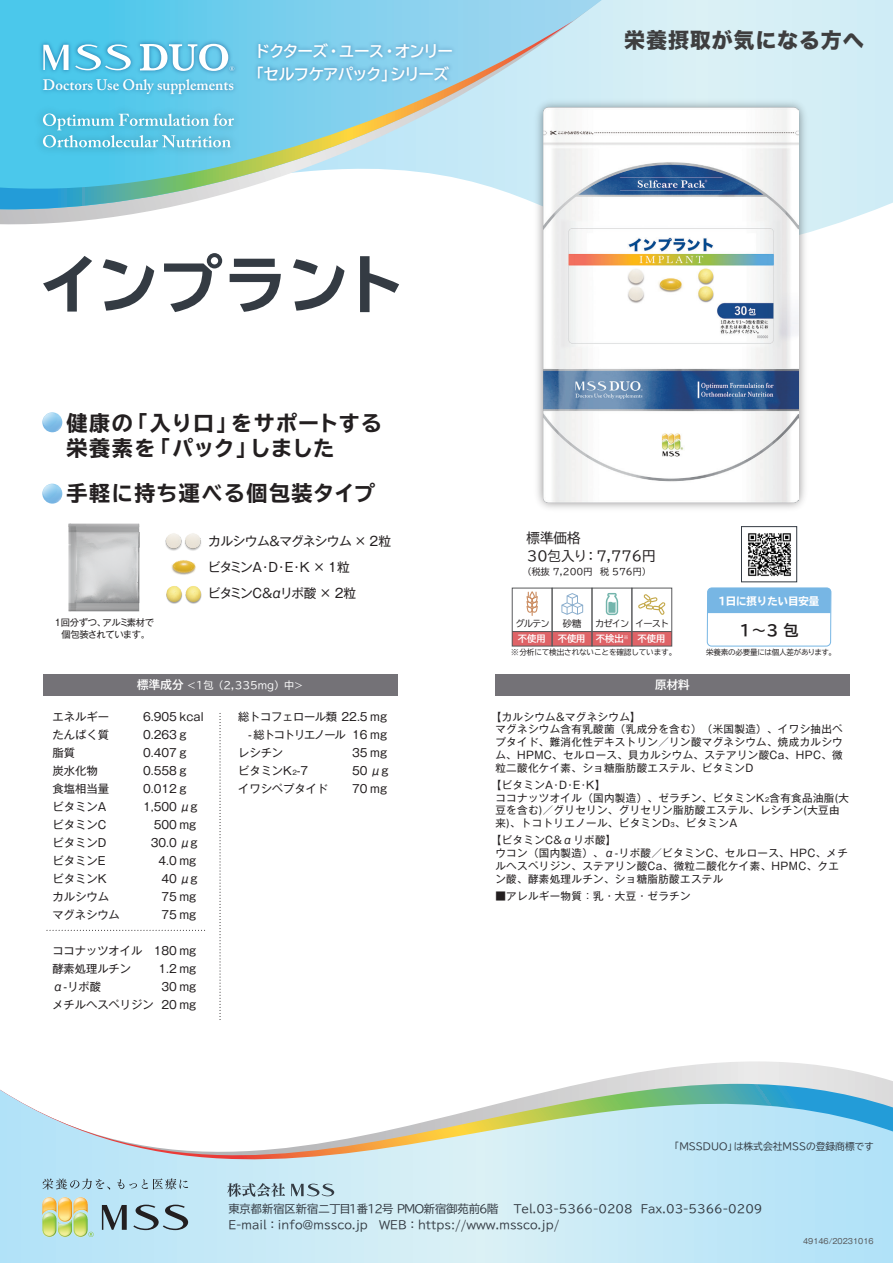
<style>
.page{position:relative;width:893px;height:1263px;background:#fff}
.page>*{position:absolute;margin:0;border:0;box-sizing:border-box;transform-origin:0 0}
.t1{font:700 expanded 63px "TBUD Go Std";letter-spacing:-.01em;color:#343b43}
.t2{font:700 expanded 21px/25.5px "TBUD Go Std";letter-spacing:.04em;color:#231f20}
.t3{font:700 expanded 21px "TBUD Go Std";letter-spacing:.065em;color:#231f20}
.t4{font:21px "Hira Kaku Std W8";letter-spacing:.04em;color:#3e3e3f}
.t5{font:700 15.6px/22.5px "TBUD Go Std";letter-spacing:-.08em;color:#fff;text-align:center}
.t6{font:600 15px "Adobe Caslon Pro";color:#fff}
.t7{font:700 15px "TBUD Go Std";color:#231f20}
.t8{font:13.5px/18px "TBUD Go Std";letter-spacing:-.03em;color:#231f20}
.t9{font:12.75px/26.2px "Gothic MB101 Pr 5";letter-spacing:-.095em;color:#231f20}
.t10{font:700 11.55px "TBUD Go Std";color:#fff}
.t11{font:11.25px/18px "Gothic MB101 Pro";color:#231f20}
.t12{font:11.25px/16.2px "TBUD Go Std";color:#343b43}
.t13{font:11.1px "Gothic MB101 Pro";color:#231f20}
.t14{font:10.5px/12.8px "Gothic MB101 Pro";letter-spacing:.035em;color:#231f20}
.t15{font:700 expanded 10.5px "TBUD Go Std";letter-spacing:-.005em;color:#fff}
.t16{font:10.05px "TBUD Go Std";color:#fff}
.t17{font:9.75px "TBUD Go Std";color:#343b43}
.t18{font:9.3px/11.9px "Gothic MB101 Pr 5";letter-spacing:-.03em;color:#231f20;text-align:center}
.t19{font:9.3px "TBUD Go Std";letter-spacing:-.1em;color:#231f20}
.t20{font:700 9.3px "TBUD Go Std";color:#fff}
.t21{font:9px "TBUD Go Std";color:#231f20}
.t22{font:7.65px "TBUD Go Std";letter-spacing:-.025em;color:#231f20}
.t23{font:7.5px "TBUD Go Std";letter-spacing:-.025em;color:#231f20}
.t24{font:7.5px "Gothic MB101 Pro";color:#57585a}
.s1{font-weight:700;font-size:11.55px}
.s2{font-size:6.6px}
.s3{font-family:"Koz Go Pr 6 N"}
.s4{font-size:6.15px}
</style>
<div class="page">
<svg style="left:42px;top:484px;width:21px;height:20px"></svg>
<svg style="left:42px;top:413px;width:21px;height:20px"></svg>
<div style="left:602px;top:0;width:291px;height:232px;background:#d4eef6"></div>
<svg style="left:0;top:212px;width:143px;height:13px"></svg>
<svg style="left:0;top:0;width:602px;height:95px;background:#83d3ee"></svg>
<svg style="left:0;top:21px;width:574px;height:191px"></svg>
<svg style="left:586px;top:1061px;width:307px;height:22px"></svg>
<svg style="left:0;top:1083px;width:893px;height:180px"></svg>
<img style="left:531px;top:95px;width:281px;height:414px">
<img style="left:544px;top:108px;width:254px;height:394px">
<svg style="left:227px;top:1183px;width:58px;height:14px"></svg>
<svg style="left:291px;top:1183px;width:43px;height:13px"></svg>
<div style="left:495px;top:674px;width:355px;height:21px;background:#747277"></div>
<div style="left:707px;top:588px;width:124px;height:25px;background:#77b6e4"></div>
<div style="left:512px;top:631px;width:160px;height:15px;background:#df6367"></div>
<svg style="left:561px;top:593px;width:22px;height:22px"></svg>
<svg style="left:606px;top:593px;width:12px;height:22px"></svg>
<svg style="left:526px;top:591px;width:12px;height:25px"></svg>
<hr style="left:512px;top:631px;width:160px;height:1px;background:#595a5c">
<div style="left:512px;top:588px;width:40px;height:58px;border:1px solid #595a5c"></div>
<div style="left:552px;top:588px;width:40px;height:58px;border:1px solid #595a5c"></div>
<div style="left:592px;top:588px;width:40px;height:58px;border:1px solid #595a5c"></div>
<div style="left:631px;top:588px;width:41px;height:58px;border:1px solid #595a5c"></div>
<svg style="left:638px;top:594px;width:27px;height:21px"></svg>
<img style="left:748px;top:533px;width:43px;height:44px">
<div style="left:741px;top:526px;width:56px;height:56px;border:1px solid #343b43"></div>
<svg style="left:43px;top:1178px;width:67px;height:12px"></svg>
<svg style="left:117px;top:1178px;width:71px;height:11px"></svg>
<img style="left:41px;top:1196px;width:49px;height:43px">
<svg style="left:102px;top:1204px;width:86px;height:26px;background:#8ca6b2"></svg>
<svg style="left:88px;top:1232px;width:6px;height:5px"></svg>
<div style="left:707px;top:588px;width:124px;height:58px;border:1px solid #77b6e4;border-radius:4px"></div>
<img style="left:247px;top:37px;width:212px;height:57px">
<img style="left:36px;top:37px;width:205px;height:63px">
<svg style="left:140px;top:44px;width:94px;height:27px"></svg>
<svg style="left:43px;top:44px;width:88px;height:26px"></svg>
<img style="left:30px;top:100px;width:217px;height:61px">
<svg style="left:43px;top:114px;width:191px;height:33px;background:#74cae3"></svg>
<svg style="left:219px;top:713px;width:2px;height:307px"></svg>
<div style="left:43px;top:675px;width:354px;height:21px;background:#747277"></div>
<svg style="left:47px;top:930px;width:158px;height:1px"></svg>
<svg style="left:69px;top:524px;width:70px;height:87px;background:#c0c0c1"></svg>
<img style="left:165px;top:533px;width:36px;height:18px">
<img style="left:166px;top:586px;width:36px;height:18px">
<img style="left:171px;top:560px;width:25px;height:15px">
<h3 class="t6" style="left:43px;top:76px;width:193px">Doctors Use Only supplements</h3>
<h3 class="t5" style="left:248px;top:40px;width:206px">ドクターズ・ユース・オンリー「セルフケアパック」シリーズ</h3>
<h2 class="t4" style="left:624px;top:29px;width:241px">栄養摂取が気になる方へ</h2>
<h1 class="t1" style="left:38px;top:250px;width:370px">インプラント</h1>
<h2 class="t2" style="left:67px;top:411px;width:317px">健康の「入り口」をサポートする栄養素を「パック」しました</h2>
<h2 class="t3" style="left:67px;top:482px;width:310px">手軽に持ち運べる個包装タイプ</h2>
<p class="t18" style="left:53px;top:615px;width:102px">１回分ずつ、アルミ素材で個包装されています。</p>
<p class="t9" style="left:208px;top:526px;width:185px">カルシウム&amp;マグネシウム × ２粒ビタミンA･D･E･K × １粒<br>ビタミンC&amp;αリポ酸 × ２粒</p>
<p class="t16" style="left:137px;top:677px;width:167px"><span class="s1">標準成分</span> &lt;1包（2,335mg）中&gt;</p>
<p class="t11" style="left:238px;top:706px;width:150px">総トコフェロール類 22.5 mg　- 総トコトリエノール<br>レシチン<br>ビタミンK<span class="s2">2</span>-7<br>イワシペプタイド</p>
<p class="t11" style="left:52px;top:706px;width:58px">エネルギーたんぱく質脂質<br>炭水化物食塩相当量ビタミンAビタミンCビタミンDビタミンEビタミンKカルシウム</p>
<p class="t13" style="left:52px;top:905px;width:69px">マグネシウム</p>
<p class="t11" style="left:52px;top:940px;width:103px">ココナッツオイル酵素処理ルチン<br>α-リポ酸<br>メチルヘスペリジン</p>
<p class="t11" style="left:143px;top:706px;width:62px">6.905 kcal</p>
<p class="t11" style="left:143px;top:724px;width:45px">0.263 g</p>
<p class="t11" style="left:143px;top:742px;width:45px">0.407 g</p>
<p class="t11" style="left:143px;top:760px;width:45px">0.558 g</p>
<p class="t11" style="left:143px;top:778px;width:45px">0.012 g</p>
<p class="t11" style="left:143px;top:796px;width:56px">1,500 μg</p>
<p class="t11" style="left:154px;top:814px;width:44px">500 mg</p>
<p class="t11" style="left:151px;top:832px;width:48px">30.0 μg</p>
<p class="t11" style="left:158px;top:850px;width:39px">4.0 mg</p>
<p class="t11" style="left:161px;top:868px;width:38px">40 μg</p>
<p class="t11" style="left:161px;top:886px;width:36px">75 mg</p>
<p class="t11" style="left:161px;top:904px;width:36px">75 mg</p>
<p class="t11" style="left:158px;top:940px;width:39px;text-align:justify;text-indent:-5px">180 mg 1.2 mg 30 mg 20 mg</p>
<p class="t11" style="left:352px;top:724px;width:38px">16 mg<br>35 mg<br>50 μg<br>70 mg</p>
<p class="t8" style="left:525px;top:528px;width:132px">標準価格<br>３０<span class="s3">包</span>入り：7,７７6円</p>
<p class="t21" style="left:523px;top:564px;width:130px">（税抜 7,200円 税 576円）</p>
<p class="t19" style="left:515px;top:616px;width:36px">グルテン</p>
<p class="t19" style="left:563px;top:616px;width:20px">砂糖</p>
<p class="t19" style="left:595px;top:616px;width:76px">カゼイン イースト</p>
<p class="t20" style="left:518px;top:631px;width:29px">不使用</p>
<p class="t20" style="left:558px;top:631px;width:109px">不使用 不検出<sup>※</sup> 不使用</p>
<p class="t22" style="left:511px;top:646px;width:167px">※分析にて検出されないことを確認しています。</p>
<p class="t10" style="left:655px;top:675px;width:36px">原材料</p>
<p class="t15" style="left:717px;top:595px;width:104px">１日に摂りたい目安量</p>
<h3 class="t7" style="left:740px;top:618px;width:60px">1～3 包</h3>
<p class="t23" style="left:706px;top:646px;width:131px">栄養素の必要量には個人差があります。</p>
<p class="t14" style="left:495px;top:709px;width:349px;text-indent:-5px">【カルシウム&amp;マグネシウム】<br>マグネシウム含有乳酸菌（乳成分を含む）（米国製造）、イワシ抽出ペプタイド、難消化性デキストリン／リン酸マグネシウム、焼成カルシウム、HPMC、セルロース、貝カルシウム、ステアリン酸Ca、HPC、微粒二酸化ケイ素、ショ糖脂肪酸エステル、ビタミンD</p>
<p class="t14" style="left:495px;top:777px;width:355px;text-indent:-4px">【ビタミンA･D･E･K】<br>ココナッツオイル（国内製造）、ゼラチン、ビタミンK<span class="s4">2</span>含有食品油脂(大豆を含む)／グリセリン、グリセリン脂肪酸エステル、レシチン(大豆由来)、トコトリエノール、ビタミンD<span class="s4">3</span>、ビタミンA</p>
<p class="t14" style="left:495px;top:832px;width:354px;text-indent:-5px">【ビタミンC&amp;αリポ酸】<br>ウコン（国内製造）、α-リポ酸／ビタミンC、セルロース、HPC、メチルヘスペリジン、ステアリン酸Ca、微粒二酸化ケイ素、HPMC、クエン酸、酵素処理ルチン、ショ糖脂肪酸エステル</p>
<p class="t14" style="left:495px;top:888px;width:197px">■アレルギー物質：乳・大豆・ゼラチン</p>
<p class="t17" style="left:670px;top:1138px;width:206px">「MSSDUO」は株式会社MSSの登録商標です</p>
<p class="t12" style="left:228px;top:1201px;width:536px">東京都新宿区新宿二丁目１番１２号ＰＭＯ新宿御苑前６階 　Tel.03-5366-0208 Fax.03-5366-0209<br>E-mail：info@mssco.jp　WEB：https://www.mssco.jp/</p>
<p class="t24" style="left:803px;top:1235px;width:72px">49146/20231016</p>
</div>
